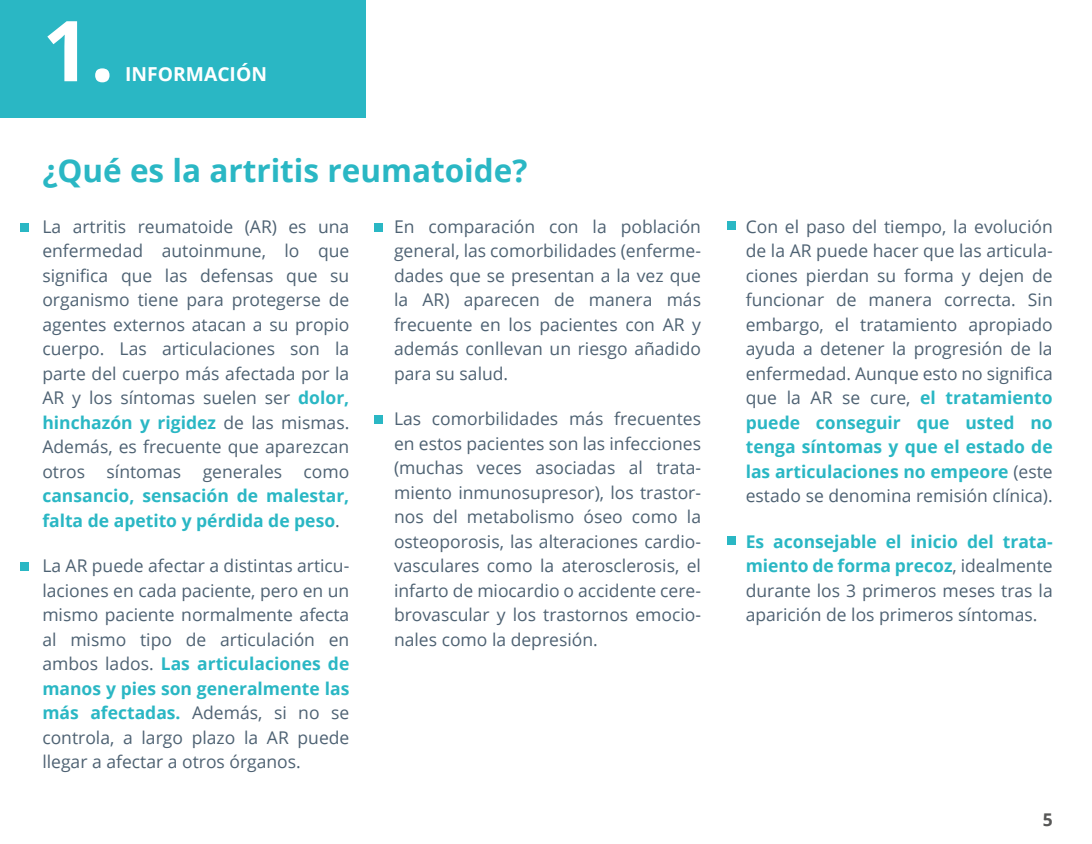
<style>
.page{position:relative;width:1092px;height:844px;background:#fff}
.page>*{position:absolute;margin:0;border:0;box-sizing:border-box;transform-origin:0 0}
.t1{font:700 84px "Open Sans";color:#fff}
.t2{font:700 31.5px "Open Sans";color:#2ab7c4}
.t3{font:700 19.25px "Open Sans";color:#fff}
.t4{font:17.5px/24.5px "Open Sans";color:#4e6273;text-align:justify}
.t5{font:700 17.5px/24.5px "Open Sans";color:#2ab7c4}
.t6{font:700 17.5px "Open Sans";color:#575756}
.s1{font-weight:700;color:#2ab7c4}
.s2{font-weight:400;color:#4e6273}
</style>
<div class="page">
<div style="left:20px;top:223px;width:9px;height:8px;background:#2ab7c4"></div>
<div style="left:20px;top:562px;width:9px;height:9px;background:#2ab7c4"></div>
<div style="left:374px;top:223px;width:8px;height:8px;background:#2ab7c4"></div>
<div style="left:374px;top:415px;width:8px;height:9px;background:#2ab7c4"></div>
<div style="left:727px;top:221px;width:9px;height:9px;background:#2ab7c4"></div>
<div style="left:0;top:0;width:365px;height:117px;background:#2ab7c4"></div>
<div style="left:727px;top:536px;width:9px;height:9px;background:#2ab7c4"></div>
<h1 class="t1" style="left:42px;top:-9px;width:73px">1.</h1>
<p class="t3" style="left:125px;top:61px;width:143px">INFORMACIÓN</p>
<h2 class="t2" style="left:42px;top:149px;width:486px">¿Qué es la artritis reumatoide?</h2>
<p class="t4" style="left:42px;top:213px;width:308px">La artritis reumatoide (AR) es una enfermedad autoinmune, lo que significa que las defensas que su organismo tiene para protegerse de agentes externos atacan a su propio cuerpo. Las articulaciones son la parte del cuerpo más afectada por la AR y los síntomas suelen ser <span class="s1">dolor, hinchazón y rigidez</span> de las mismas.<br>Además, es frecuente que aparezcan otros síntomas generales como</p>
<p class="t5" style="left:42px;top:483px;width:308px">cansancio, sensación de malestar, falta de apetito y pérdida de peso<span class="s2">.</span></p>
<p class="t4" style="left:42px;top:553px;width:308px">La AR puede afectar a distintas articu&shy;laciones en cada paciente, pero en un mismo paciente normalmente afecta al mismo tipo de articulación en ambos lados. <span class="s1">Las articulaciones de manos y pies son generalmente las más afectadas.</span> Además, si no se controla, a largo plazo la AR puede llegar a afectar a otros órganos.</p>
<p class="t4" style="left:394px;top:213px;width:308px">En comparación con la población general, las comorbilidades (enferme&shy;dades que se presentan a la vez que la AR) aparecen de manera más frecuente en los pacientes con AR y además conllevan un riesgo añadido para su salud.</p>
<p class="t4" style="left:394px;top:406px;width:308px">Las comorbilidades más frecuentes en estos pacientes son las infecciones (muchas veces asociadas al trata&shy;miento inmunosupresor), los trastor&shy;nos del metabolismo óseo como la osteoporosis, las alteraciones cardio&shy;vasculares como la aterosclerosis, el infarto de miocardio o accidente cere&shy;brovascular y los trastornos emocio&shy;nales como la depresión.</p>
<p class="t4" style="left:745px;top:213px;width:308px">Con el paso del tiempo, la evolución de la AR puede hacer que las articula&shy;ciones pierdan su forma y dejen de funcionar de manera correcta. Sin embargo, el tratamiento apropiado ayuda a detener la progresión de la enfermedad. Aunque esto no significa que la AR se cure, <span class="s1">el tratamiento puede conseguir que usted no tenga síntomas y que el estado de las articulaciones no empeore</span> (este estado se denomina remisión clínica).</p>
<p class="t4" style="left:745px;top:528px;width:308px"><span class="s1">Es aconsejable el inicio del trata&shy;miento de forma precoz</span>, idealmente durante los 3 primeros meses tras la aparición de los primeros síntomas.</p>
<p class="t6" style="left:1042px;top:807px;width:11px">5</p>
</div>
